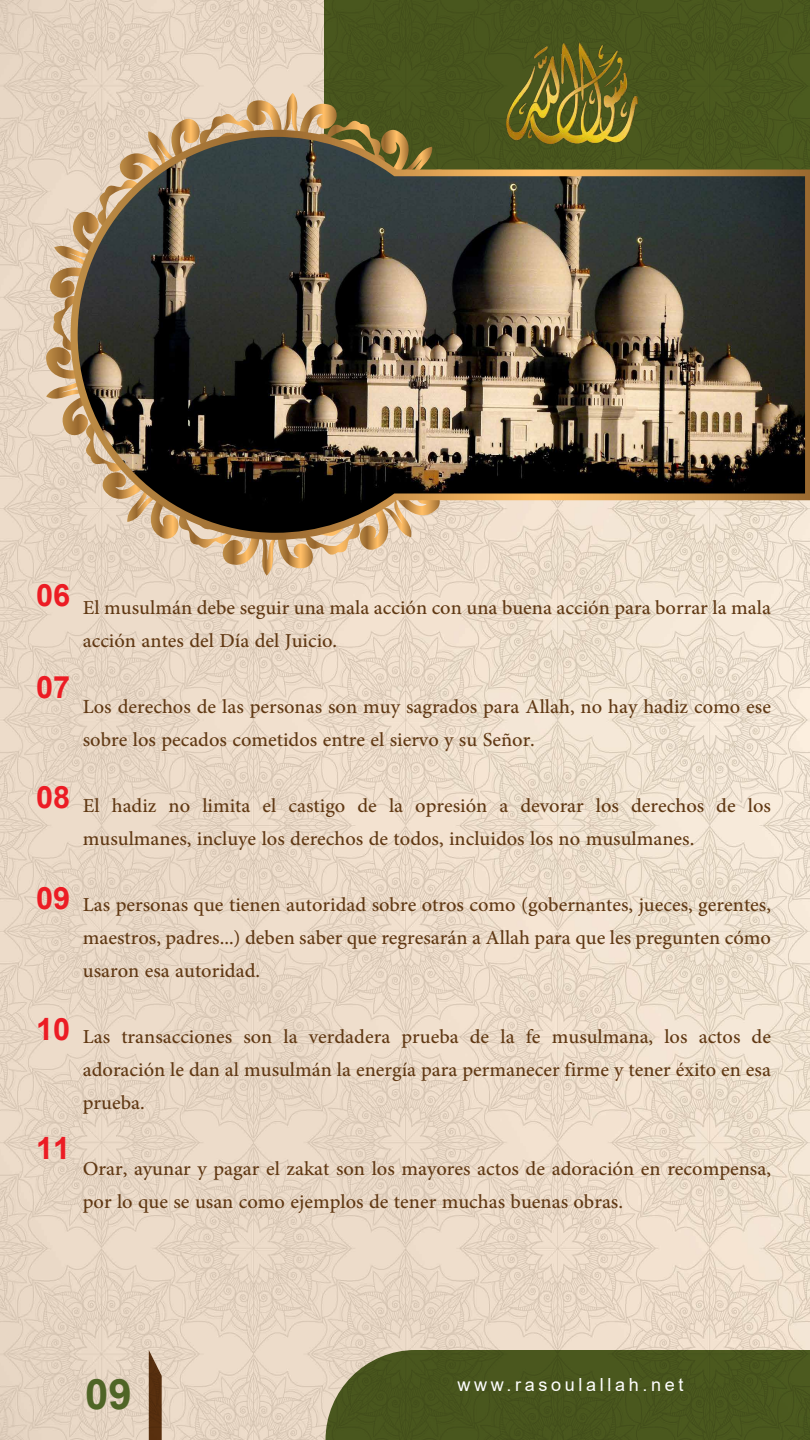
<style>
.page{position:relative;width:810px;height:1440px;background:#fff}
.page>*{position:absolute;margin:0;border:0;box-sizing:border-box;transform-origin:0 0}
.t1{font:700 42px "Arial";color:#4f6526}
.t2{font:700 30.75px "Arial";color:#ec1c24}
.t3{font:700 27.75px/33px "Adobe Arabic";color:#603813}
.t4{font:18.08px "Arial";letter-spacing:.2em;color:#fff}
</style>
<div class="page">
<img style="left:1px;top:0;width:809px;height:1440px">
<div style="left:325px;top:0;width:485px;height:247px;background:#48561d"></div>
<svg style="left:46px;top:93px;width:468px;height:483px"></svg>
<svg style="left:70px;top:130px;width:327px;height:410px;background:#cbad85"></svg>
<img style="left:78px;top:137px;width:727px;height:396px">
<img style="left:506px;top:42px;width:131px;height:101px">
<svg style="left:149px;top:1350px;width:13px;height:90px"></svg>
<div style="left:326px;top:1350px;width:484px;height:90px;background:#49561d"></div>
<p class="t2" style="left:36px;top:574px;width:36px">06</p>
<p class="t2" style="left:36px;top:666px;width:36px">07</p>
<p class="t2" style="left:36px;top:776px;width:36px">08</p>
<p class="t3" style="left:83px;top:588px;width:690px">El musulmán debe seguir una mala acción con una buena acción para borrar la mala acción antes del Día del Juicio.</p>
<p class="t3" style="left:83px;top:687px;width:690px">Los derechos de las personas son muy sagrados para Allah, no hay hadiz como ese sobre los pecados cometidos entre el siervo y su Señor.</p>
<p class="t3" style="left:83px;top:786px;width:690px">El hadiz no limita el castigo de la opresión a devorar los derechos de los musulmanes, incluye los derechos de todos, incluidos los no musulmanes.</p>
<p class="t2" style="left:36px;top:876px;width:36px">09</p>
<p class="t3" style="left:83px;top:885px;width:690px;text-align:justify">Las personas que tienen autoridad sobre otros como (gobernantes, jueces, gerentes, maestros, padres...) deben saber que regresarán a Allah para que les pregunten cómo usaron esa autoridad.</p>
<p class="t2" style="left:36px;top:1007px;width:36px">10</p>
<p class="t2" style="left:36px;top:1127px;width:36px">11</p>
<p class="t3" style="left:83px;top:1017px;width:690px;text-align:justify">Las transacciones son la verdadera prueba de la fe musulmana, los actos de adoración le dan al musulmán la energía para permanecer firme y tener éxito en esa prueba.</p>
<p class="t3" style="left:83px;top:1149px;width:690px">Orar, ayunar y pagar el zakat son los mayores actos de adoración en recompensa, por lo que se usan como ejemplos de tener muchas buenas obras.</p>
<h1 class="t1" style="left:85px;top:1365px;width:48px">09</h1>
<p class="t4" style="left:458px;top:1372px;width:227px">www.rasoulallah.net</p>
</div>
